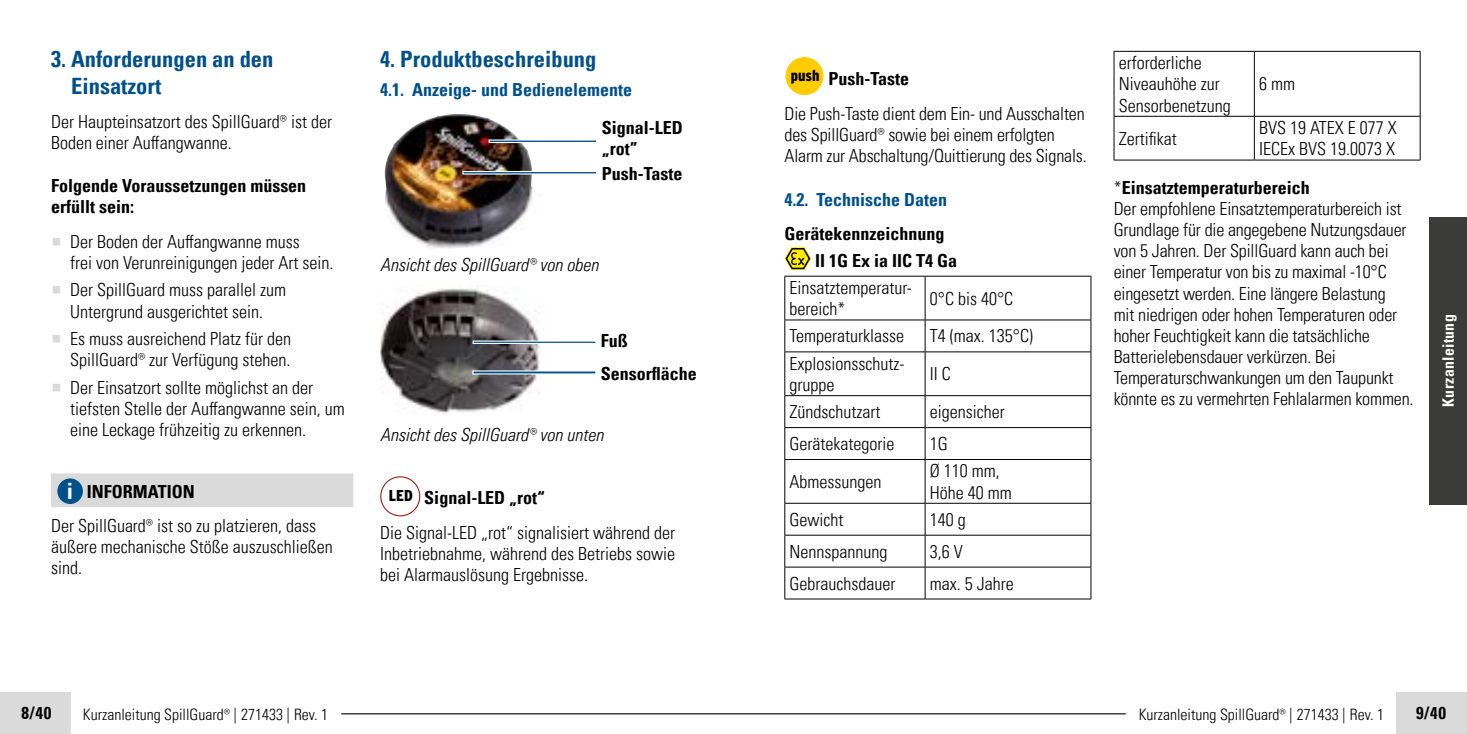
<style>
.page{position:relative;width:1467px;height:734px;background:#fff}
.page>*{position:absolute;margin:0;border:0;box-sizing:border-box;transform-origin:0 0}
.t1{font:700 condensed 22.5px/27px "Univers LT Pro";color:#00508c}
.t2{font:300 condensed 18px/21.2px "Univers LT Pro";color:#000}
.t3{font:700 condensed 18px/21.2px "Univers LT Pro";color:#000}
.t4{font:italic 300 condensed 18px "Univers LT Pro";color:#000}
.t5{font:700 condensed 18px "Univers LT Pro";color:#00508c}
.t6{font:700 condensed 16.88px "Univers LT Pro";color:#000}
.t7{font:300 condensed 15.75px "Univers LT Pro";color:#000}
.t8{font:700 condensed 15.75px "Univers LT Pro";letter-spacing:.02em;color:#fff}
.s1{font-weight:700;font-size:22.5px;color:#fff}
.s2{font-weight:700}
</style>
<div class="page">
<div style="left:0;top:691px;width:71px;height:42px;background:#dadada"></div>
<div style="left:1397px;top:691px;width:70px;height:42px;background:#dadada"></div>
<hr style="left:341px;top:713px;width:785px;height:1px;background:#000">
<div style="left:1429px;top:217px;width:38px;height:287px;background:#3b3b3a"></div>
<div style="left:51px;top:473px;width:302px;height:34px;background:#dadada"></div>
<div style="left:57px;top:478px;width:26px;height:26px;background:#00508c;border-radius:50%"></div>
<img style="left:384px;top:114px;width:156px;height:135px">
<img style="left:380px;top:285px;width:160px;height:129px">
<div style="left:380px;top:476px;width:40px;height:40px;border:1px solid #a81511;border-radius:50%"></div>
<div style="left:785px;top:57px;width:39px;height:39px;background:#fc0;border-radius:50%"></div>
<div style="left:784px;top:56px;width:40px;height:40px;border:1px solid #fff;border-radius:50%"></div>
<svg style="left:784px;top:247px;width:27px;height:23px"></svg>
<hr style="left:784px;top:276px;width:141px;height:1px;background:#000">
<hr style="left:784px;top:276px;width:1px;height:43px;background:#000">
<hr style="left:925px;top:276px;width:166px;height:1px;background:#000">
<hr style="left:925px;top:276px;width:1px;height:43px;background:#000">
<hr style="left:1091px;top:276px;width:1px;height:43px;background:#000">
<hr style="left:784px;top:319px;width:141px;height:1px;background:#000">
<hr style="left:784px;top:320px;width:1px;height:31px;background:#000">
<hr style="left:925px;top:319px;width:166px;height:1px;background:#000">
<hr style="left:925px;top:320px;width:1px;height:31px;background:#000">
<hr style="left:1091px;top:320px;width:1px;height:31px;background:#000">
<hr style="left:784px;top:351px;width:141px;height:1px;background:#000">
<hr style="left:784px;top:352px;width:1px;height:43px;background:#000">
<hr style="left:925px;top:351px;width:166px;height:1px;background:#000">
<hr style="left:925px;top:352px;width:1px;height:43px;background:#000">
<hr style="left:1091px;top:352px;width:1px;height:43px;background:#000">
<hr style="left:784px;top:395px;width:141px;height:1px;background:#000">
<hr style="left:784px;top:396px;width:1px;height:31px;background:#000">
<hr style="left:925px;top:395px;width:166px;height:1px;background:#000">
<hr style="left:925px;top:396px;width:1px;height:31px;background:#000">
<hr style="left:1091px;top:396px;width:1px;height:31px;background:#000">
<hr style="left:784px;top:427px;width:141px;height:1px;background:#000">
<hr style="left:784px;top:428px;width:1px;height:31px;background:#000">
<hr style="left:925px;top:427px;width:166px;height:1px;background:#000">
<hr style="left:925px;top:428px;width:1px;height:31px;background:#000">
<hr style="left:1091px;top:428px;width:1px;height:31px;background:#000">
<hr style="left:784px;top:459px;width:141px;height:1px;background:#000">
<hr style="left:784px;top:459px;width:1px;height:44px;background:#000">
<hr style="left:925px;top:459px;width:166px;height:1px;background:#000">
<hr style="left:925px;top:459px;width:1px;height:44px;background:#000">
<hr style="left:1091px;top:459px;width:1px;height:44px;background:#000">
<hr style="left:784px;top:503px;width:141px;height:1px;background:#000">
<hr style="left:784px;top:503px;width:1px;height:32px;background:#000">
<hr style="left:925px;top:503px;width:166px;height:1px;background:#000">
<hr style="left:925px;top:503px;width:1px;height:32px;background:#000">
<hr style="left:1091px;top:503px;width:1px;height:32px;background:#000">
<hr style="left:784px;top:534px;width:141px;height:1px;background:#000">
<hr style="left:784px;top:535px;width:1px;height:31px;background:#000">
<hr style="left:925px;top:534px;width:166px;height:1px;background:#000">
<hr style="left:925px;top:535px;width:1px;height:31px;background:#000">
<hr style="left:1091px;top:535px;width:1px;height:31px;background:#000">
<hr style="left:784px;top:566px;width:141px;height:1px;background:#000">
<hr style="left:784px;top:567px;width:1px;height:31px;background:#000">
<hr style="left:925px;top:566px;width:166px;height:1px;background:#000">
<hr style="left:925px;top:567px;width:1px;height:31px;background:#000">
<hr style="left:1091px;top:567px;width:1px;height:31px;background:#000">
<hr style="left:784px;top:598px;width:141px;height:1px;background:#000">
<hr style="left:925px;top:598px;width:166px;height:1px;background:#000">
<hr style="left:1114px;top:51px;width:140px;height:1px;background:#000">
<hr style="left:1114px;top:52px;width:1px;height:64px;background:#000">
<hr style="left:1254px;top:51px;width:166px;height:1px;background:#000">
<hr style="left:1254px;top:52px;width:1px;height:64px;background:#000">
<hr style="left:1420px;top:52px;width:1px;height:64px;background:#000">
<hr style="left:1114px;top:116px;width:140px;height:1px;background:#000">
<hr style="left:1114px;top:116px;width:1px;height:44px;background:#000">
<hr style="left:1254px;top:116px;width:166px;height:1px;background:#000">
<hr style="left:1254px;top:116px;width:1px;height:44px;background:#000">
<hr style="left:1420px;top:116px;width:1px;height:44px;background:#000">
<hr style="left:1114px;top:160px;width:140px;height:1px;background:#000">
<hr style="left:1254px;top:160px;width:166px;height:1px;background:#000">
<svg style="left:462px;top:170px;width:135px;height:5px"></svg>
<svg style="left:472px;top:340px;width:124px;height:4px"></svg>
<svg style="left:472px;top:370px;width:124px;height:5px"></svg>
<svg style="left:488px;top:139px;width:109px;height:5px"></svg>
<p class="t1" style="left:71px;top:45px;width:204px;text-indent:-20px">3. Anforderungen an den<br>Einsatzort</p>
<p class="t2" style="left:51px;top:110px;width:283px">Der Haupteinsatzort des SpillGuard® ist der<br>Boden einer Auffangwanne.</p>
<p class="t3" style="left:51px;top:174px;width:257px">Folgende Voraussetzungen müssen erfüllt sein:</p>
<p class="t2" style="left:70px;top:230px;width:265px">Der Boden der Auffangwanne muss<br>frei von Verunreinigungen jeder Art sein.</p>
<p class="t2" style="left:70px;top:278px;width:217px">Der SpillGuard muss parallel zum<br>Untergrund ausgerichtet sein.</p>
<p class="t2" style="left:70px;top:327px;width:222px">Es muss ausreichend Platz für den<br>SpillGuard® zur Verfügung stehen.</p>
<p class="t2" style="left:70px;top:376px;width:276px">Der Einsatzort sollte möglichst an der tiefsten Stelle der Auffangwanne sein, um eine Leckage frühzeitig zu erkennen.</p>
<p class="t2" style="left:51px;top:473px;width:267px;line-height:34px;text-indent:16px"><span class="s1">i</span> <span class="s2">INFORMATION<br></span>Der SpillGuard® ist so zu platzieren, dass</p>
<p class="t2" style="left:51px;top:534px;width:283px">äußere mechanische Stöße auszuschließen sind.</p>
<p class="t1" style="left:380px;top:45px;width:218px">4. Produktbeschreibung</p>
<p class="t5" style="left:380px;top:79px;width:253px">4.1. Anzeige- und Bedienelemente</p>
<p class="t3" style="left:602px;top:117px;width:82px">Signal-LED „rot”</p>
<p class="t3" style="left:602px;top:163px;width:82px">Push-Taste</p>
<p class="t4" style="left:380px;top:253px;width:220px">Ansicht des SpillGuard® von oben</p>
<p class="t3" style="left:601px;top:323px;width:97px;line-height:32.9px">Fuß<br>Sensorfläche</p>
<p class="t4" style="left:380px;top:422px;width:225px">Ansicht des SpillGuard® von unten</p>
<p class="t2" style="left:380px;top:479px;width:296px;line-height:34.6px;text-indent:9px"><sup>LED</sup> <span class="s2">Signal-LED „rot“<br></span>Die Signal-LED „rot“ signalisiert während der</p>
<p class="t2" style="left:380px;top:542px;width:296px">Inbetriebnahme, während des Betriebs sowie bei Alarmauslösung Ergebnisse.</p>
<p class="t2" style="left:784px;top:61px;width:302px;line-height:34.6px;text-indent:6px"><sup>push</sup> <span class="s2">Push-Taste<br></span>Die Push-Taste dient dem Ein- und Ausschalten</p>
<p class="t2" style="left:784px;top:123px;width:304px">des SpillGuard® sowie bei einem erfolgten<br>Alarm zur Abschaltung/Quittierung des Signals.</p>
<p class="t5" style="left:784px;top:188px;width:164px">4.2. Technische Daten</p>
<p class="t3" style="left:815px;top:220px;width:143px;line-height:27px;text-indent:-31px">Gerätekennzeichnung<br>II 1G Ex ia IIC T4 Ga</p>
<p class="t2" style="left:790px;top:276px;width:124px">Einsatztemperatur&shy;bereich*</p>
<p class="t2" style="left:930px;top:286px;width:85px">0°C bis 40°C</p>
<p class="t2" style="left:790px;top:324px;width:116px">Temperaturklasse</p>
<p class="t2" style="left:930px;top:324px;width:105px">T4 (max. 135°C)</p>
<p class="t2" style="left:790px;top:352px;width:116px">Explosionsschutz&shy;gruppe</p>
<p class="t2" style="left:930px;top:362px;width:22px">II C</p>
<p class="t2" style="left:790px;top:400px;width:92px">Zündschutzart</p>
<p class="t2" style="left:930px;top:400px;width:76px">eigensicher</p>
<p class="t2" style="left:790px;top:432px;width:106px">Gerätekategorie</p>
<p class="t2" style="left:930px;top:432px;width:19px">1G</p>
<p class="t2" style="left:790px;top:470px;width:93px">Abmessungen</p>
<p class="t2" style="left:930px;top:459px;width:83px">Ø 110 mm,<br>Höhe 40 mm</p>
<p class="t2" style="left:790px;top:508px;width:55px">Gewicht</p>
<p class="t2" style="left:930px;top:508px;width:37px">140 g</p>
<p class="t2" style="left:790px;top:539px;width:99px">Nennspannung</p>
<p class="t2" style="left:930px;top:539px;width:34px">3,6 V</p>
<p class="t2" style="left:790px;top:571px;width:107px">Gebrauchsdauer</p>
<p class="t2" style="left:930px;top:571px;width:85px">max. 5 Jahre</p>
<p class="t2" style="left:1119px;top:51px;width:113px">erforderliche<br>Niveauhöhe zur<br>Sensorbenetzung</p>
<p class="t2" style="left:1259px;top:72px;width:37px">6 mm</p>
<p class="t2" style="left:1119px;top:127px;width:59px">Zertifikat</p>
<p class="t2" style="left:1259px;top:116px;width:139px">BVS 19 ATEX E 077 X<br>IECEx BVS 19.0073 X</p>
<p class="t2" style="left:1114px;top:176px;width:301px">*<span class="s2">Einsatztemperaturbereich<br></span>Der empfohlene Einsatztemperaturbereich ist Grundlage für die angegebene Nutzungsdauer von 5 Jahren. Der SpillGuard kann auch bei einer Temperatur von bis zu maximal -10°C eingesetzt werden. Eine längere Belastung<br>mit niedrigen oder hohen Temperaturen oder hoher Feuchtigkeit kann die tatsächliche Batterielebensdauer verkürzen. Bei Temperaturschwankungen um den Taupunkt könnte es zu vermehrten Fehlalarmen kommen.</p>
<p class="t8" style="left:1438px;top:406px;width:94px;rotate:-90deg">Kurzanleitung</p>
<p class="t6" style="left:21px;top:702px;width:31px">8/40</p>
<p class="t7" style="left:83px;top:703px;width:247px">Kurzanleitung SpillGuard® | 271433 | Rev. 1</p>
<p class="t7" style="left:1139px;top:703px;width:247px">Kurzanleitung SpillGuard® | 271433 | Rev. 1</p>
<p class="t6" style="left:1416px;top:702px;width:31px">9/40</p>
</div>
